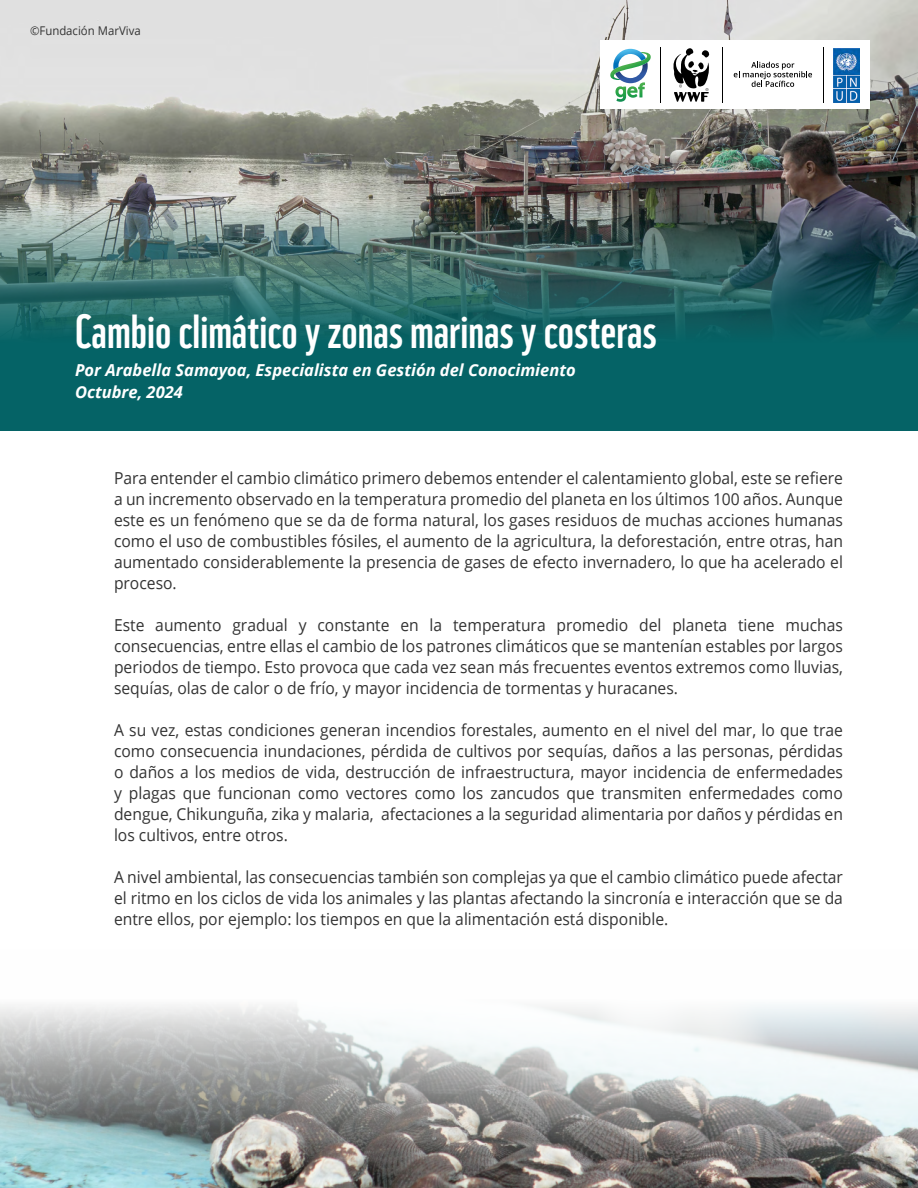
<style>
.page{position:relative;width:918px;height:1188px;background:#fff}
.page>*{position:absolute;margin:0;border:0;box-sizing:border-box;transform-origin:0 0}
.t1{font:46.5px "WWF";color:#fff}
.t2{font:16.5px/21px "Open Sans";color:#333;text-align:justify;scale:.95 1}
.t3{font:italic 700 16.5px/21.6px "Open Sans";color:#fff}
.t4{font:12px "Open Sans";color:#333;scale:.95 1}
</style>
<div class="page">
<img style="left:0;top:0;width:918px;height:159px">
<img style="left:0;top:159px;width:918px;height:271px">
<div style="left:600px;top:41px;width:270px;height:68px;background:#fff"></div>
<svg style="left:673px;top:48px;width:37px;height:54px"></svg>
<hr style="left:661px;top:47px;width:1px;height:55px;background:#000">
<hr style="left:722px;top:47px;width:1px;height:55px;background:#000">
<hr style="left:823px;top:47px;width:1px;height:55px;background:#000">
<svg style="left:734px;top:62px;width:78px;height:25px"></svg>
<svg style="left:610px;top:49px;width:41px;height:53px"></svg>
<img style="left:833px;top:48px;width:27px;height:54px">
<img style="left:0;top:1005px;width:918px;height:183px">
<p class="t4" style="left:30px;top:22px;width:118px">©Fundación MarViva</p>
<h1 class="t1" style="left:75px;top:301px;width:583px">Cambio climático y zonas marinas y costeras</h1>
<p class="t3" style="left:75px;top:359px;width:502px">Por Arabella Samayoa, Especialista en Gestión del Conocimiento<br>Octubre, 2024</p>
<p class="t2" style="left:114px;top:467px;width:769px">Para entender el cambio climático primero debemos entender el calentamiento global, este se refiere a un incremento observado en la temperatura promedio del planeta en los últimos 100 años. Aunque este es un fenómeno que se da de forma natural, los gases residuos de muchas acciones humanas como el uso de combustibles fósiles, el aumento de la agricultura, la deforestación, entre otras, han aumentado considerablemente la presencia de gases de efecto invernadero, lo que ha acelerado el proceso.</p>
<p class="t2" style="left:114px;top:614px;width:769px">Este aumento gradual y constante en la temperatura promedio del planeta tiene muchas consecuencias, entre ellas el cambio de los patrones climáticos que se mantenían estables por largos periodos de tiempo. Esto provoca que cada vez sean más frecuentes eventos extremos como lluvias, sequías, olas de calor o de frío, y mayor incidencia de tormentas y huracanes.</p>
<p class="t2" style="left:114px;top:719px;width:769px">A su vez, estas condiciones generan incendios forestales, aumento en el nivel del mar, lo que trae como consecuencia inundaciones, pérdida de cultivos por sequías, daños a las personas, pérdidas o daños a los medios de vida, destrucción de infraestructura, mayor incidencia de enfermedades y plagas que funcionan como vectores como los zancudos que transmiten enfermedades como dengue, Chikunguña, zika y malaria, afectaciones a la seguridad alimentaria por daños y pérdidas en los cultivos, entre otros.</p>
<p class="t2" style="left:114px;top:866px;width:769px">A nivel ambiental, las consecuencias también son complejas ya que el cambio climático puede afectar el ritmo en los ciclos de vida los animales y las plantas afectando la sincronía e interacción que se da entre ellos, por ejemplo: los tiempos en que la alimentación está disponible.</p>
</div>
